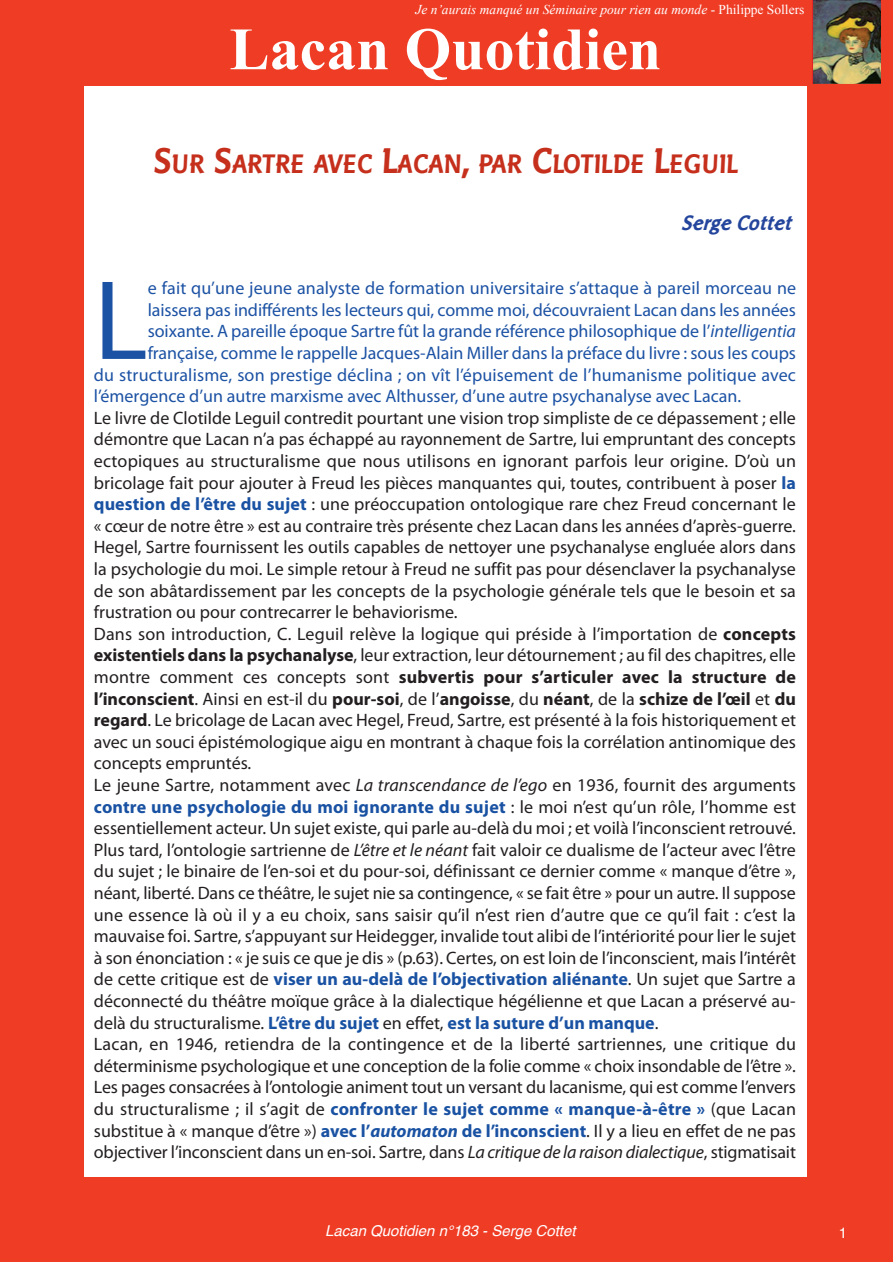
<style>
.page{position:relative;width:893px;height:1263px;background:#fff}
.page>*{position:absolute;margin:0;border:0;box-sizing:border-box;transform-origin:0 0}
.t1{font:114.15px "Myriad Pro";color:#1c52a4}
.t2{font:700 60px "Times New Roman";color:#fff}
.t3{font:700 27px "Linotype Pisa";color:#c52f1c}
.t4{font:italic 700 21px "Linotype Pisa";color:#24459c}
.t5{font:18px/21.6px "Myriad Pro";color:#231f20}
.t6{font:18px "Myriad Pro";letter-spacing:-.005em;color:#1c52a4}
.t7{font:italic 15px "Helvetica";color:#fff}
.t8{font:15px "Helvetica";color:#fff}
.t9{font:italic 13.5px "Times New Roman";color:#fff}
.s1{font-style:normal}
.s2{font-size:36px}
.s3{font-style:italic}
.s4{font-weight:700;color:#1a52a3}
.s5{font-weight:700}
.s6{font-weight:700;font-style:italic;color:#1a52a3}
</style>
<div class="page">
<div style="left:0;top:0;width:893px;height:1262px;background:#ef3c25"></div>
<div style="left:84px;top:86px;width:722px;height:1091px;background:#fff"></div>
<img style="left:812px;top:0;width:68px;height:84px">
<p class="t9" style="left:415px;top:2px;width:391px">Je n’aurais manqué un Séminaire pour rien au monde <span class="s1">- Philippe Sollers</span></p>
<h2 class="t2" style="left:229px;top:16px;width:433px">Lacan Quotidien</h2>
<h3 class="t3" style="left:153px;top:149px;width:586px"><span class="s2">S</span>UR <span class="s2">S</span>ARTRE AVEC <span class="s2">L</span>ACAN<span class="s2">,</span> PAR <span class="s2">C</span>LOTILDE <span class="s2">L</span>EGUIL</h3>
<p class="t4" style="left:681px;top:211px;width:115px">Serge Cottet</p>
<h1 class="t1" style="left:94px;top:278px;width:55px">L</h1>
<p class="t6" style="left:148px;top:281px;width:650px">e fait qu’une jeune analyste de formation universitaire s’attaque à pareil morceau ne</p>
<p class="t6" style="left:148px;top:303px;width:650px">laissera pas indifférents les lecteurs qui, comme moi, découvraient Lacan dans les années</p>
<p class="t6" style="left:148px;top:324px;width:650px">soixante. A pareille époque Sartre fût la grande référence philosophique de l’<span class="s3">intelligentia</span></p>
<p class="t6" style="left:148px;top:346px;width:650px">française, comme le rappelle Jacques-Alain Miller dans la préface du livre : sous les coups</p>
<p class="t6" style="left:94px;top:368px;width:704px">du structuralisme, son prestige déclina ; on vît l’épuisement de l’humanisme politique avec</p>
<p class="t6" style="left:94px;top:389px;width:649px">l’émergence d’un autre marxisme avec Althusser, d’une autre psychanalyse avec Lacan.</p>
<p class="t5" style="left:94px;top:408px;width:704px">Le livre de Clotilde Leguil contredit pourtant une vision trop simpliste de ce dépassement ; elle démontre que Lacan n’a pas échappé au rayonnement de Sartre, lui empruntant des concepts ectopiques au structuralisme que nous utilisons en ignorant parfois leur origine. D’où un bricolage fait pour ajouter à Freud les pièces manquantes qui, toutes, contribuent à poser <span class="s4">la question de l’être du sujet</span> : une préoccupation ontologique rare chez Freud concernant le « cœur de notre être » est au contraire très présente chez Lacan dans les années d’après-guerre.<br>Hegel, Sartre fournissent les outils capables de nettoyer une psychanalyse engluée alors dans la psychologie du moi. Le simple retour à Freud ne suffit pas pour désenclaver la psychanalyse de son abâtardissement par les concepts de la psychologie générale tels que le besoin et sa frustration ou pour contrecarrer le behaviorisme.<br>Dans son introduction, C. Leguil relève la logique qui préside à l’importation de <span class="s5">concepts existentiels dans la psychanalyse</span>, leur extraction, leur détournement ; au fil des chapitres, elle montre comment ces concepts sont <span class="s5">subvertis pour s’articuler avec la structure de l’inconscient</span>. Ainsi en est-il du <span class="s5">pour-soi</span>, de l’<span class="s5">angoisse</span>, du <span class="s5">néant</span>, de la <span class="s5">schize de l’œil</span> et <span class="s5">du regard</span>. Le bricolage de Lacan avec Hegel, Freud, Sartre, est présenté à la fois historiquement et avec un souci épistémologique aigu en montrant à chaque fois la corrélation antinomique des concepts empruntés.<br>Le jeune Sartre, notamment avec <span class="s3">La transcendance de l’ego</span> en 1936, fournit des arguments <span class="s4">contre une psychologie du moi ignorante du sujet</span> : le moi n’est qu’un rôle, l’homme est essentiellement acteur. Un sujet existe, qui parle au-delà du moi ; et voilà l’inconscient retrouvé.<br>Plus tard, l’ontologie sartrienne de <span class="s3">L’être et le néant</span> fait valoir ce dualisme de l’acteur avec l’être du sujet ; le binaire de l’en-soi et du pour-soi, définissant ce dernier comme « manque d’être », néant, liberté. Dans ce théâtre, le sujet nie sa contingence, « se fait être » pour un autre. Il suppose une essence là où il y a eu choix, sans saisir qu’il n’est rien d’autre que ce qu’il fait : c’est la mauvaise foi. Sartre, s’appuyant sur Heidegger, invalide tout alibi de l’intériorité pour lier le sujet à son énonciation : « je suis ce que je dis » (p.63). Certes, on est loin de l’inconscient, mais l’intérêt de cette critique est de <span class="s4">viser un au-delà de l’objectivation aliénante</span>. Un sujet que Sartre a déconnecté du théâtre moïque grâce à la dialectique hégélienne et que Lacan a préservé au&shy;delà du structuralisme. <span class="s4">L’être du sujet</span> en effet, <span class="s4">est la suture d’un manque</span>.<br>Lacan, en 1946, retiendra de la contingence et de la liberté sartriennes, une critique du déterminisme psychologique et une conception de la folie comme « choix insondable de l’être ».<br>Les pages consacrées à l’ontologie animent tout un versant du lacanisme, qui est comme l’envers du structuralisme ; il s’agit de <span class="s4">confronter le sujet comme « manque-à-être »</span> (que Lacan substitue à « manque d’être ») <span class="s4">avec l’</span><span class="s6">automaton</span> <span class="s4">de l’inconscient</span>. Il y a lieu en effet de ne pas objectiver l’inconscient dans un en-soi. Sartre, dans <span class="s3">La critique de la raison dialectique</span>, stigmatisait</p>
<p class="t7" style="left:325px;top:1224px;width:252px">Lacan Quotidien n°183 - Serge Cottet</p>
<p class="t8" style="left:839px;top:1226px;width:10px">1</p>
</div>
